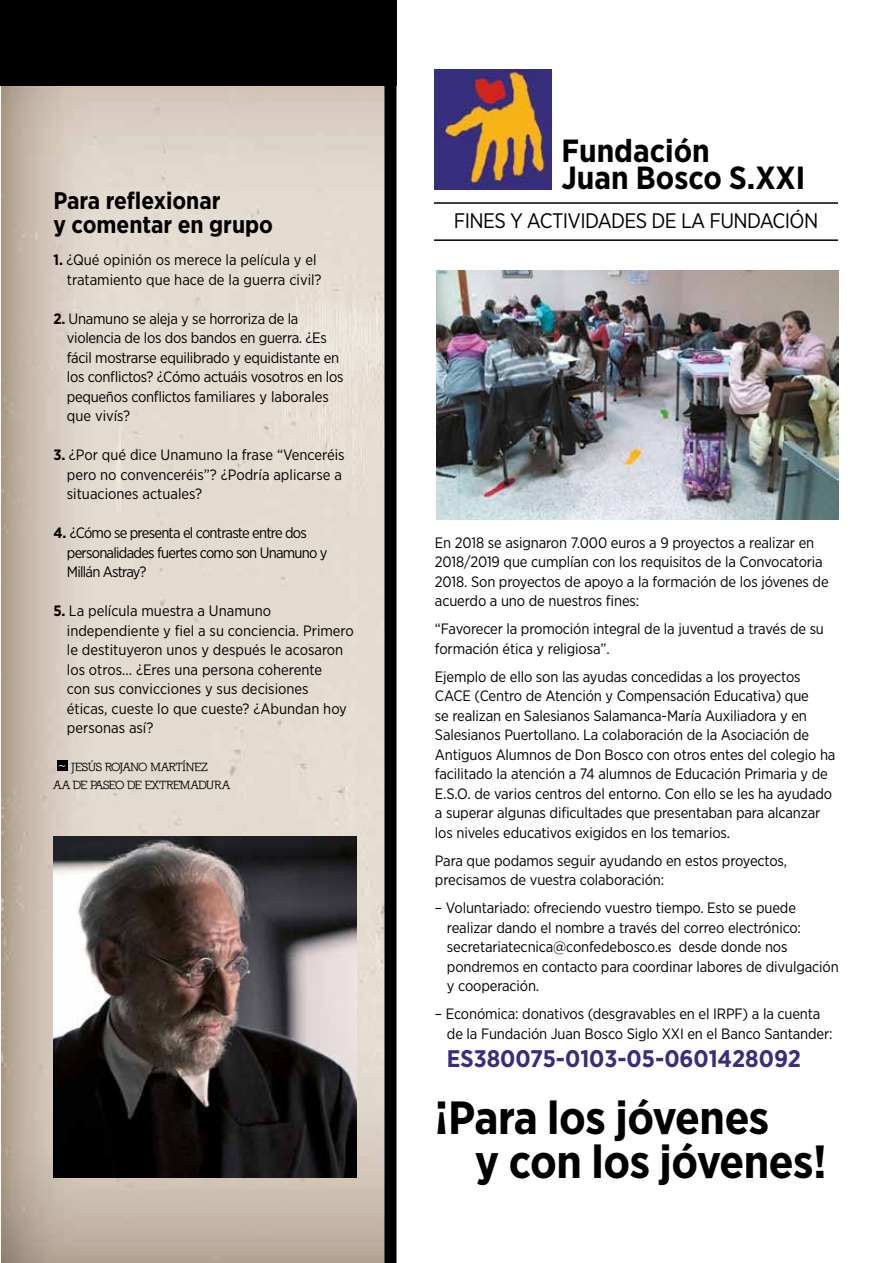
<style>
.page{position:relative;width:893px;height:1263px;background:#fff}
.page>*{position:absolute;margin:0;border:0;box-sizing:border-box;transform-origin:0 0}
.t1{font:700 46.5px/43.5px "Gotham Narrow";letter-spacing:-.01em;color:#000}
.t2{font:700 32.1px/27px "Gotham Narrow";color:#000}
.t3{font:700 24px/24px "Gotham Narrow";color:#000}
.t4{font:700 24px "Gotham Narrow";color:#372f7d}
.t5{font:21px "Gotham Narrow";letter-spacing:-.03em;color:#000}
.t6{font:15px/19.5px "Gotham Narrow";letter-spacing:-.01em;color:#000}
.t7{font:15px/19.5px "Gotham Narrow";letter-spacing:-.05em;color:#000}
.t8{font:700 12px/18px "Nilland";letter-spacing:-.01em;color:#000;text-align:center}
.s1{font-weight:700}
</style>
<div class="page">
<img style="left:1px;top:85px;width:383px;height:1178px">
<div style="left:0;top:0;width:396px;height:85px;background:#000"></div>
<svg style="left:57px;top:761px;width:10px;height:10px"></svg>
<img style="left:53px;top:836px;width:304px;height:342px">
<img style="left:434px;top:69px;width:117px;height:120px">
<hr style="left:434px;top:202px;width:404px;height:2px;background:#000">
<hr style="left:434px;top:239px;width:404px;height:2px;background:#000">
<img style="left:436px;top:271px;width:402px;height:248px">
<div style="left:384px;top:0;width:12px;height:1263px;background:#000"></div>
<h3 class="t3" style="left:53px;top:188px;width:221px">Para reflexionar<br>y comentar en grupo</h3>
<p class="t6" style="left:67px;top:250px;width:256px;text-indent:-14px"><span class="s1">1.</span> ¿Qué opinión os merece la película y el tratamiento que hace de la guerra civil?</p>
<p class="t6" style="left:67px;top:309px;width:278px;text-indent:-14px"><span class="s1">2.</span> Unamuno se aleja y se horroriza de la violencia de los dos bandos en guerra. ¿Es fácil mostrarse equilibrado y equidistante en los conflictos? ¿Cómo actuáis vosotros en los pequeños conflictos familiares y laborales que vivís?</p>
<p class="t6" style="left:67px;top:445px;width:279px;text-indent:-14px"><span class="s1">3.</span> ¿Por qué dice Unamuno la frase “Venceréis pero no convenceréis”? ¿Podría aplicarse a situaciones actuales?</p>
<p class="t7" style="left:67px;top:523px;width:262px;text-indent:-14px"><span class="s1">4.</span> ¿Cómo se presenta el contraste entre dos personalidades fuertes como son Unamuno y<br>Millán Astray?</p>
<p class="t6" style="left:67px;top:601px;width:289px;text-indent:-14px"><span class="s1">5.</span> La película muestra a Unamuno independiente y fiel a su conciencia. Primero le destituyeron unos y después le acosaron los otros… ¿Eres una persona coherente<br>con sus convicciones y sus decisiones<br>éticas, cueste lo que cueste? ¿Abundan hoy personas así?</p>
<p class="t8" style="left:53px;top:758px;width:178px">JESÚS ROJANO MARTÍNEZ<br>AA DE PASEO DE EXTREMADURA</p>
<h2 class="t2" style="left:561px;top:137px;width:245px">Fundación<br>Juan Bosco S.XXI</h2>
<h3 class="t5" style="left:454px;top:208px;width:366px">FINES Y ACTIVIDADES DE LA FUNDACIÓN</h3>
<p class="t6" style="left:435px;top:532px;width:395px">En 2018 se asignaron 7.000 euros a 9 proyectos a realizar en 2018/2019 que cumplían con los requisitos de la Convocatoria 2018. Son proyectos de apoyo a la formación de los jóvenes de acuerdo a uno de nuestros fines:</p>
<p class="t6" style="left:435px;top:619px;width:391px">“Favorecer la promoción integral de la juventud a través de su formación ética y religiosa”.</p>
<p class="t6" style="left:435px;top:666px;width:402px">Ejemplo de ello son las ayudas concedidas a los proyectos CACE (Centro de Atención y Compensación Educativa) que<br>se realizan en Salesianos Salamanca-María Auxiliadora y en Salesianos Puertollano. La colaboración de la Asociación de Antiguos Alumnos de Don Bosco con otros entes del colegio ha facilitado la atención a 74 alumnos de Educación Primaria y de E.S.O. de varios centros del entorno. Con ello se les ha ayudado a superar algunas dificultades que presentaban para alcanzar los niveles educativos exigidos en los temarios.</p>
<p class="t6" style="left:435px;top:850px;width:354px">Para que podamos seguir ayudando en estos proyectos, precisamos de vuestra colaboración:</p>
<p class="t6" style="left:447px;top:898px;width:393px;text-indent:-12px">– Voluntariado: ofreciendo vuestro tiempo. Esto se puede realizar dando el nombre a través del correo electrónico: secretariatecnica@confedebosco.es desde donde nos pondremos en contacto para coordinar labores de divulgación y cooperación.</p>
<p class="t6" style="left:447px;top:1004px;width:387px;text-indent:-12px">– Económica: donativos (desgravables en el IRPF) a la cuenta de la Fundación Juan Bosco Siglo XXI en el Banco Santander:</p>
<h3 class="t4" style="left:447px;top:1043px;width:355px">ES380075-0103-05-0601428092</h3>
<h1 class="t1" style="left:475px;top:1096px;width:353px;text-indent:-40px">¡Para los jóvenes<br>y con los jóvenes!</h1>
</div>
